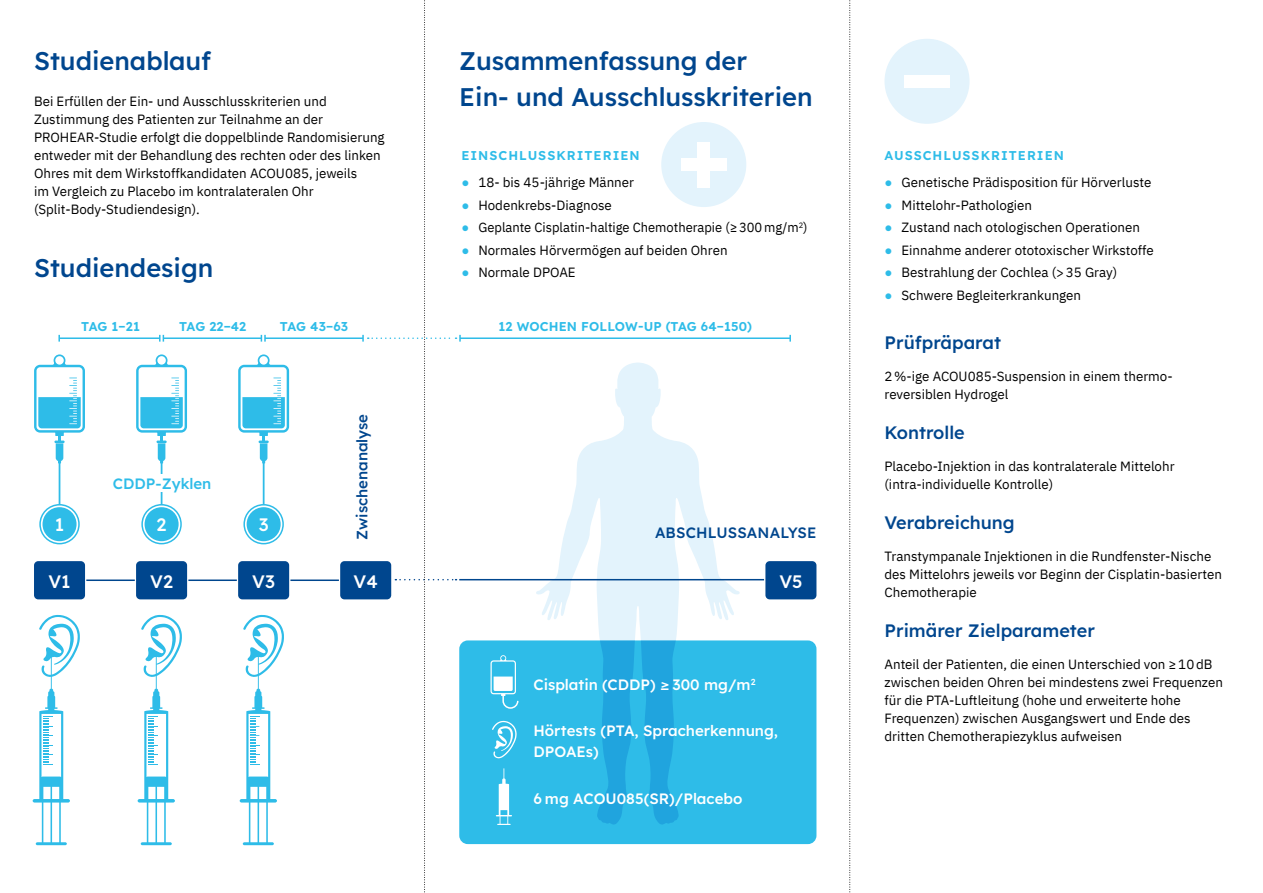
<style>
.page{position:relative;width:1263px;height:893px;background:#fff}
.page>*{position:absolute;margin:0;border:0;box-sizing:border-box;transform-origin:0 0}
.t1{font:500 25.5px/36px "Lexend Deca";color:#00468e}
.t2{font:500 18px "Lexend Deca";color:#00468e}
.t3{font:500 18px "Lexend Deca";color:#fff}
.t4{font:500 15px/21px "Lexend Deca";color:#fff}
.t5{font:500 15px "Lexend Deca";color:#00468e}
.t6{font:500 15px "Lexend Deca";color:#2ebce8}
.t7{font:13.35px/18px "IBM Plex Sans";color:#000}
.t8{font:600 12.75px "Lexend Deca";letter-spacing:.07em;color:#2ebce8}
.t9{font:600 12.75px "Lexend Deca";letter-spacing:.01em;color:#2ebce8}
.s1{font-family:"Arial";color:#2ebce8}
</style>
<div class="page">
<div style="left:661px;top:122px;width:85px;height:85px;background:#e3f3fc;border-radius:50%"></div>
<div style="left:697px;top:142px;width:13px;height:45px;background:#fff"></div>
<div style="left:681px;top:158px;width:45px;height:13px;background:#fff"></div>
<div style="left:884px;top:39px;width:85px;height:85px;background:#e3f3fc;border-radius:50%"></div>
<div style="left:904px;top:75px;width:45px;height:13px;background:#fff"></div>
<svg style="left:535px;top:363px;width:205px;height:277px"></svg>
<div style="left:459px;top:640px;width:357px;height:204px;background:#2ebce8;border-radius:9px"></div>
<svg style="left:535px;top:640px;width:205px;height:185px"></svg>
<hr style="left:86px;top:579px;width:49px;height:2px;background:#00468e">
<hr style="left:188px;top:579px;width:49px;height:2px;background:#00468e">
<hr style="left:290px;top:579px;width:49px;height:2px;background:#00468e">
<hr style="left:459px;top:579px;width:305px;height:1px;background:#00468e">
<div style="left:34px;top:561px;width:51px;height:38px;background:#00468e;border-radius:4px"></div>
<svg style="left:34px;top:354px;width:51px;height:151px"></svg>
<svg style="left:40px;top:505px;width:39px;height:39px"></svg>
<div style="left:39px;top:504px;width:41px;height:40px;border:2px solid #2ebce8;border-radius:50%"></div>
<div style="left:43px;top:507px;width:34px;height:34px;background:#2ebce8;border-radius:50%"></div>
<svg style="left:33px;top:615px;width:47px;height:230px"></svg>
<div style="left:136px;top:561px;width:51px;height:38px;background:#00468e;border-radius:4px"></div>
<svg style="left:136px;top:354px;width:51px;height:151px"></svg>
<svg style="left:142px;top:505px;width:39px;height:39px"></svg>
<div style="left:141px;top:504px;width:41px;height:40px;border:2px solid #2ebce8;border-radius:50%"></div>
<div style="left:145px;top:507px;width:34px;height:34px;background:#2ebce8;border-radius:50%"></div>
<svg style="left:138px;top:615px;width:44px;height:230px"></svg>
<div style="left:340px;top:561px;width:51px;height:38px;background:#00468e;border-radius:4px"></div>
<div style="left:765px;top:561px;width:51px;height:38px;background:#00468e;border-radius:4px"></div>
<div style="left:238px;top:561px;width:51px;height:38px;background:#00468e;border-radius:4px"></div>
<svg style="left:238px;top:354px;width:51px;height:151px"></svg>
<svg style="left:244px;top:505px;width:39px;height:39px"></svg>
<div style="left:243px;top:504px;width:41px;height:40px;border:2px solid #2ebce8;border-radius:50%"></div>
<div style="left:247px;top:507px;width:34px;height:34px;background:#2ebce8;border-radius:50%"></div>
<svg style="left:240px;top:615px;width:44px;height:230px"></svg>
<div style="left:80px;top:475px;width:164px;height:17px;background:#fff"></div>
<hr style="left:59px;top:337px;width:101px;height:2px;background:#2ebce8">
<svg style="left:58px;top:335px;width:2px;height:7px"></svg>
<hr style="left:163px;top:337px;width:98px;height:2px;background:#2ebce8">
<svg style="left:159px;top:335px;width:5px;height:7px"></svg>
<hr style="left:265px;top:337px;width:98px;height:2px;background:#2ebce8">
<svg style="left:261px;top:335px;width:5px;height:7px"></svg>
<hr style="left:460px;top:337px;width:330px;height:2px;background:#2ebce8">
<svg style="left:789px;top:335px;width:2px;height:7px"></svg>
<svg style="left:490px;top:655px;width:29px;height:54px"></svg>
<svg style="left:496px;top:768px;width:16px;height:57px"></svg>
<svg style="left:492px;top:721px;width:25px;height:37px"></svg>
<svg style="left:362px;top:0;width:99px;height:893px"></svg>
<svg style="left:849px;top:0;width:2px;height:893px"></svg>
<h1 class="t1" style="left:34px;top:41px;width:179px">Studienablauf</h1>
<p class="t7" style="left:34px;top:91px;width:352px">Bei Erfüllen der Ein- und Ausschlusskriterien und Zustimmung des Patienten zur Teilnahme an der PROHEAR-Studie erfolgt die doppelblinde Randomisierung entweder mit der Behandlung des rechten oder des linken Ohres mit dem Wirkstoffkandidaten ACOU085, jeweils<br>im Vergleich zu Placebo im kontralateralen Ohr (Split-Body-Studiendesign).</p>
<h1 class="t1" style="left:34px;top:248px;width:181px">Studiendesign</h1>
<h1 class="t1" style="left:459px;top:41px;width:355px">Zusammenfassung der<br>Ein- und Ausschlusskriterien</h1>
<p class="t8" style="left:461px;top:146px;width:180px">EINSCHLUSSKRITERIEN</p>
<p class="t7" style="left:461px;top:172px;width:174px"><span class="s1">●</span> 18- bis 45-jährige Männer</p>
<p class="t7" style="left:461px;top:195px;width:152px"><span class="s1">●</span> Hodenkrebs-Diagnose</p>
<p class="t7" style="left:461px;top:217px;width:348px"><span class="s1">●</span> Geplante Cisplatin-haltige Chemotherapie (≥300mg/m<sup>2</sup>)</p>
<p class="t7" style="left:461px;top:240px;width:268px"><span class="s1">●</span> Normales Hörvermögen auf beiden Ohren</p>
<p class="t7" style="left:461px;top:262px;width:116px"><span class="s1">●</span> Normale DPOAE</p>
<p class="t8" style="left:81px;top:317px;width:60px">TAG 1–21</p>
<p class="t8" style="left:179px;top:317px;width:68px">TAG 22–42</p>
<p class="t8" style="left:280px;top:317px;width:70px">TAG 43–63</p>
<p class="t9" style="left:498px;top:317px;width:255px">12 WOCHEN FOLLOW-UP (TAG 64–150)</p>
<h2 class="t3" style="left:55px;top:511px;width:11px">1</h2>
<h2 class="t3" style="left:48px;top:568px;width:24px">V1</h2>
<p class="t6" style="left:113px;top:473px;width:100px">CDDP-Zyklen</p>
<h2 class="t3" style="left:157px;top:511px;width:11px">2</h2>
<h2 class="t3" style="left:150px;top:568px;width:24px">V2</h2>
<h2 class="t3" style="left:259px;top:511px;width:11px">3</h2>
<p class="t5" style="left:351px;top:540px;width:128px;rotate:-90deg">Zwischenanalyse</p>
<p class="t5" style="left:655px;top:522px;width:163px">ABSCHLUSSANALYSE</p>
<h2 class="t3" style="left:252px;top:568px;width:24px">V3</h2>
<h2 class="t3" style="left:354px;top:568px;width:26px">V4</h2>
<h2 class="t3" style="left:779px;top:568px;width:25px">V5</h2>
<p class="t4" style="left:533px;top:673px;width:224px">Cisplatin (CDDP) ≥ 300 mg/m<sup>2</sup></p>
<p class="t4" style="left:533px;top:719px;width:246px">Hörtests (PTA, Spracherkennung,<br>DPOAEs)</p>
<p class="t4" style="left:533px;top:787px;width:210px">6 mg ACOU085(SR)/Placebo</p>
<p class="t8" style="left:884px;top:146px;width:181px">AUSSCHLUSSKRITERIEN</p>
<p class="t7" style="left:884px;top:172px;width:268px"><span class="s1">●</span> Genetische Prädisposition für Hörverluste</p>
<p class="t7" style="left:884px;top:195px;width:149px"><span class="s1">●</span> Mittelohr-Pathologien</p>
<p class="t7" style="left:884px;top:217px;width:257px"><span class="s1">●</span> Zustand nach otologischen Operationen</p>
<p class="t7" style="left:884px;top:240px;width:271px"><span class="s1">●</span> Einnahme anderer ototoxischer Wirkstoffe</p>
<p class="t7" style="left:884px;top:262px;width:234px"><span class="s1">●</span> Bestrahlung der Cochlea (&gt;35 Gray)</p>
<p class="t7" style="left:884px;top:285px;width:198px"><span class="s1">●</span> Schwere Begleiterkrankungen</p>
<h2 class="t2" style="left:884px;top:330px;width:118px">Prüfpräparat</h2>
<p class="t7" style="left:884px;top:366px;width:290px">2%-ige ACOU085-Suspension in einem thermo&shy;reversiblen Hydrogel</p>
<h2 class="t2" style="left:884px;top:420px;width:82px">Kontrolle</h2>
<p class="t7" style="left:884px;top:456px;width:292px">Placebo-Injektion in das kontralaterale Mittelohr (intra-individuelle Kontrolle)</p>
<h2 class="t2" style="left:884px;top:510px;width:132px">Verabreichung</h2>
<p class="t7" style="left:884px;top:546px;width:339px">Transtympanale Injektionen in die Rundfenster-Nische des Mittelohrs jeweils vor Beginn der Cisplatin-basierten<br>Chemotherapie</p>
<h2 class="t2" style="left:884px;top:618px;width:212px">Primärer Zielparameter</h2>
<p class="t7" style="left:884px;top:654px;width:340px">Anteil der Patienten, die einen Unterschied von ≥10dB zwischen beiden Ohren bei mindestens zwei Frequenzen für die PTA-Luftleitung (hohe und erweiterte hohe Frequenzen) zwischen Ausgangswert und Ende des dritten Chemotherapiezyklus aufweisen</p>
</div>
